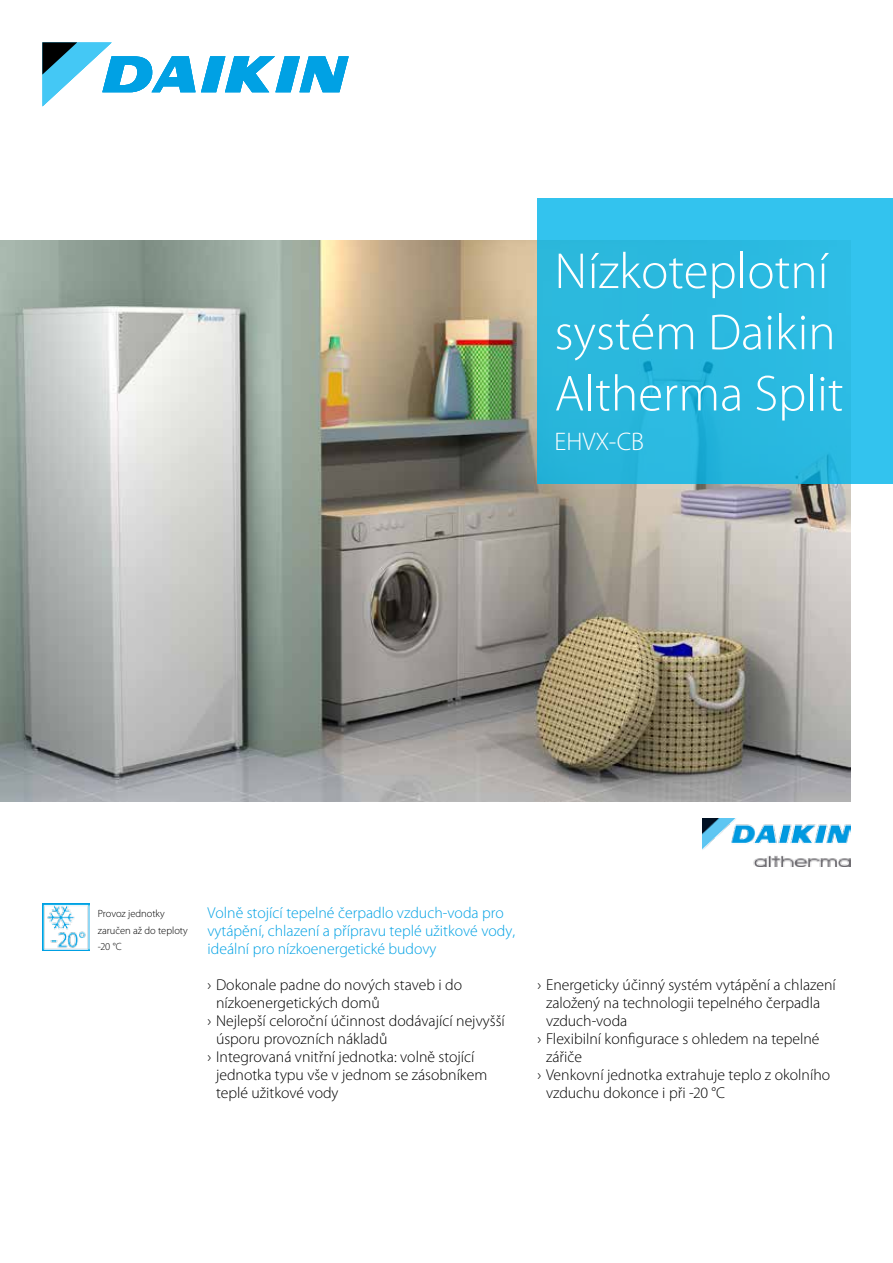
<style>
.page{position:relative;width:893px;height:1263px;background:#fff}
.page>*{position:absolute;margin:0;border:0;box-sizing:border-box;transform-origin:0 0}
.t1{font:300 51px/61.2px "Myriad Pro";color:#fff}
.t2{font:300 25.5px "Myriad Pro";color:#fff}
.t3{font:300 15.75px "Myriad Pro";color:#000}
.t4{font:300 15.75px/18px "Myriad Pro";color:#00a1e4}
.t5{font:300 10.5px/16.5px "Myriad Pro";color:#000}
</style>
<div class="page">
<svg style="left:43px;top:43px;width:306px;height:63px"></svg>
<img style="left:702px;top:819px;width:148px;height:48px">
<img style="left:43px;top:903px;width:46px;height:47px">
<img style="left:0;top:241px;width:850px;height:561px">
<svg style="left:537px;top:199px;width:356px;height:285px;background:#2bbae2"></svg>
<h1 class="t1" style="left:554px;top:241px;width:291px">Nízkoteplotní systém Daikin<br>Altherma Split</h1>
<h2 class="t2" style="left:554px;top:427px;width:91px">EHVX-CB</h2>
<p class="t5" style="left:98px;top:905px;width:92px">Provoz jednotky zaručen až do teploty -20 °C</p>
<p class="t4" style="left:207px;top:904px;width:309px">Volně stojící tepelné čerpadlo vzduch-voda pro vytápění, chlazení a přípravu teplé užitkové vody, ideální pro nízkoenergetické budovy</p>
<p class="t3" style="left:207px;top:976px;width:256px">› Dokonale padne do nových staveb i do</p>
<p class="t3" style="left:216px;top:994px;width:165px">nízkoenergetických domů</p>
<p class="t3" style="left:207px;top:1012px;width:299px">› Nejlepší celoroční účinnost dodávající nejvyšší</p>
<p class="t3" style="left:216px;top:1030px;width:173px">úsporu provozních nákladů</p>
<p class="t3" style="left:207px;top:1048px;width:269px">› Integrovaná vnitřní jednotka: volně stojící</p>
<p class="t3" style="left:216px;top:1066px;width:273px">jednotka typu vše v jednom se zásobníkem</p>
<p class="t3" style="left:216px;top:1084px;width:124px">teplé užitkové vody</p>
<p class="t3" style="left:537px;top:976px;width:300px">› Energeticky účinný systém vytápění a chlazení</p>
<p class="t3" style="left:546px;top:994px;width:276px">založený na technologii tepelného čerpadla</p>
<p class="t3" style="left:546px;top:1012px;width:83px">vzduch-voda</p>
<p class="t3" style="left:537px;top:1030px;width:284px">› Flexibilní konfigurace s ohledem na tepelné</p>
<p class="t3" style="left:546px;top:1048px;width:38px">zářiče</p>
<p class="t3" style="left:537px;top:1066px;width:294px">› Venkovní jednotka extrahuje teplo z okolního</p>
<p class="t3" style="left:546px;top:1084px;width:181px">vzduchu dokonce i při -20 °C</p>
</div>
